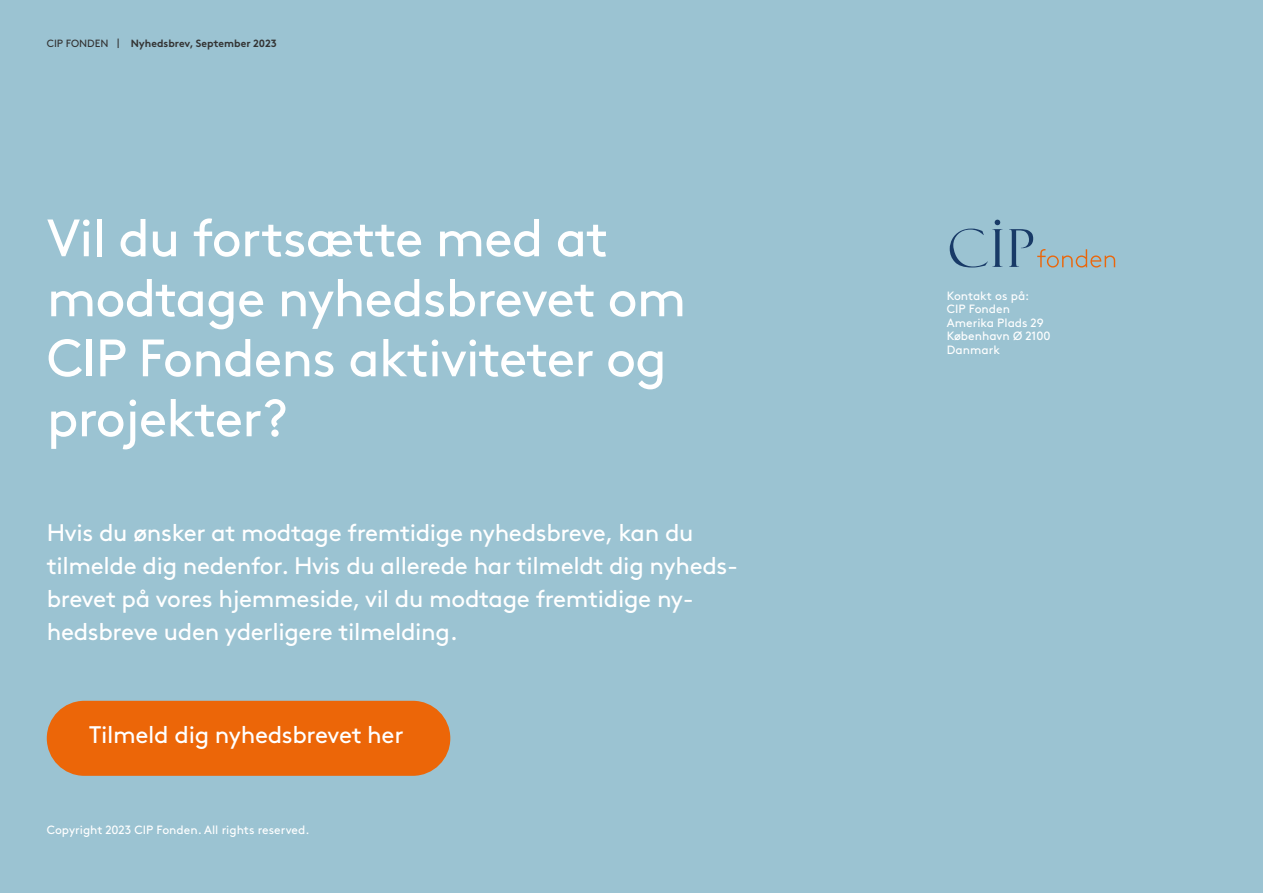
<style>
.page{position:relative;width:1263px;height:893px;background:#9bc3d2}
.page>*{position:absolute;margin:0;border:0;box-sizing:border-box;transform-origin:0 0}
.t1{font:52.5px/60px "Brown";letter-spacing:-.02em;color:#fff}
.t2{font:24px/33px "Brown";letter-spacing:-.015em;color:#fff}
.t3{font:12px/13.5px "Brown";color:#fff}
.t4{font:700 10.5px "Brown";color:#333}
.s1{font-weight:400}
</style>
<div class="page">
<div style="left:47px;top:701px;width:403px;height:75px;background:#ec6608;border-radius:38px"></div>
<svg style="left:950px;top:220px;width:52px;height:47px;background:#86adc0"></svg>
<svg style="left:1009px;top:229px;width:106px;height:39px;background:#98b3bd"></svg>
<p class="t4" style="left:47px;top:35px;width:232px"><span class="s1">CIP FONDEN |</span> Nyhedsbrev, September 2023</p>
<h1 class="t1" style="left:47px;top:204px;width:641px">Vil du fortsætte med at modtage nyhedsbrevet om<br>CIP Fondens aktiviteter og projekter?</h1>
<p class="t2" style="left:47px;top:514px;width:693px">Hvis du ønsker at modtage fremtidige nyhedsbreve, kan du tilmelde dig nedenfor. Hvis du allerede har tilmeldt dig nyheds&shy;brevet på vores hjemmeside, vil du modtage fremtidige ny&shy;hedsbreve uden yderligere tilmelding.</p>
<p class="t2" style="left:89px;top:716px;width:316px">Tilmeld dig nyhedsbrevet her</p>
<p class="t3" style="left:47px;top:822px;width:264px">Copyright 2023 CIP Fonden. All rights reserved.</p>
<p class="t3" style="left:947px;top:288px;width:105px">Kontakt os på:<br>CIP Fonden<br>Amerika Plads 29<br>København Ø 2100<br>Danmark</p>
</div>
